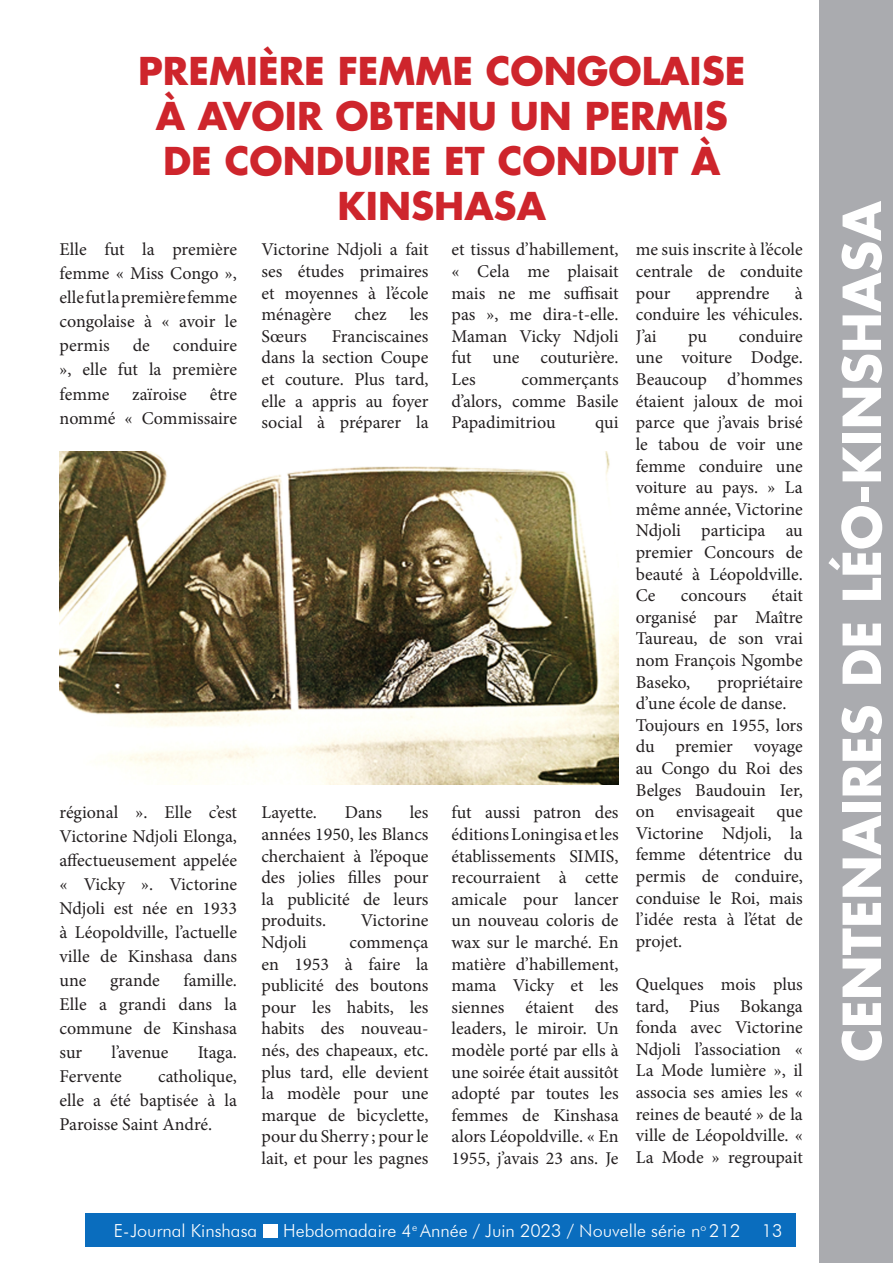
<style>
.page{position:relative;width:893px;height:1263px;background:#fff}
.page>*{position:absolute;margin:0;border:0;box-sizing:border-box;transform-origin:0 0}
.t1{font:700 51px "Futura LT";color:#fff}
.t2{font:700 37.5px/45px "Futura LT";color:#ce252c;text-align:center}
.t3{font:18px/21.6px "Minion Pro";color:#231f20;text-align:justify}
.t4{font:300 18px "Futura BT";color:#fff}
</style>
<div class="page">
<div style="left:85px;top:1213px;width:711px;height:33px;background:#0a6dbe"></div>
<div style="left:263px;top:1224px;width:14px;height:13px;background:#fff"></div>
<div style="left:820px;top:0;width:73px;height:1263px;background:#aaabaf"></div>
<img style="left:60px;top:452px;width:559px;height:332px">
<p class="t2" style="left:138px;top:48px;width:609px">PREMIÈRE FEMME CONGOLAISE<br>À AVOIR OBTENU UN PERMIS<br>DE CONDUIRE ET CONDUIT À<br>KINSHASA</p>
<p class="t3" style="left:60px;top:238px;width:179px;line-height:24px">Elle fut la première femme « Miss Congo », elle fut la première femme congolaise à « avoir le permis</p>
<p class="t3" style="left:261px;top:239px;width:169px">Victorine Ndjoli a fait ses études primaires et moyennes à l’école ménagère</p>
<p class="t3" style="left:451px;top:239px;width:169px">et tissus d’habillement, « Cela me plaisait mais ne me suffisait pas », me dira-t-elle.<br>Maman Vicky Ndjoli fut une couturière.<br>Les</p>
<p class="t3" style="left:636px;top:239px;width:169px">me suis inscrite à l’école centrale de conduite pour</p>
<p class="t3" style="left:696px;top:282px;width:75px">apprendre</p>
<p class="t3" style="left:636px;top:282px;width:169px;text-indent:159px">à conduire les véhicules.<br>J’ai</p>
<p class="t3" style="left:354px;top:304px;width:34px">chez</p>
<p class="t3" style="left:410px;top:304px;width:20px">les</p>
<p class="t3" style="left:636px;top:325px;width:169px;text-indent:103px">conduire une voiture Dodge.<br>Beaucoup d’hommes étaient jaloux de moi parce que j’avais brisé le tabou de voir une femme conduire une voiture au pays. » La même année, Victorine Ndjoli participa au premier Concours de beauté à Léopoldville.<br>Ce</p>
<p class="t3" style="left:261px;top:325px;width:47px">Sœurs</p>
<p class="t3" style="left:261px;top:325px;width:169px;text-indent:70px">Franciscaines dans la section Coupe et couture. Plus tard, elle a appris au foyer social à préparer la</p>
<p class="t3" style="left:688px;top:325px;width:20px">pu</p>
<p class="t3" style="left:60px;top:334px;width:179px;line-height:24px;text-indent:113px">conduire », elle fut la première femme</p>
<p class="t3" style="left:133px;top:335px;width:19px">de</p>
<p class="t3" style="left:451px;top:369px;width:169px;text-indent:70px">commerçants d’alors, comme Basile Papadimitriou</p>
<p class="t3" style="left:60px;top:382px;width:179px;line-height:24px;text-align:right">être<br>nommé « Commissaire</p>
<p class="t3" style="left:132px;top:383px;width:56px">zaïroise</p>
<p class="t3" style="left:595px;top:412px;width:25px">qui</p>
<p class="t3" style="left:636px;top:585px;width:169px;text-indent:136px">était organisé par Maître Taureau, de son vrai nom François Ngombe Baseko,</p>
<p class="t3" style="left:681px;top:585px;width:67px">concours</p>
<p class="t3" style="left:636px;top:671px;width:169px;text-indent:82px">propriétaire d’une école de danse.</p>
<p class="t3" style="left:636px;top:714px;width:169px">Toujours en 1955, lors du premier voyage au Congo du Roi des Belges Baudouin Ier, on envisageait que Victorine Ndjoli, la femme détentrice du permis de conduire, conduise le Roi, mais l’idée resta à l’état de projet.</p>
<p class="t3" style="left:636px;top:973px;width:169px">Quelques mois plus tard, Pius Bokanga fonda avec Victorine Ndjoli l’association « La Mode lumière », il associa ses amies les « reines de beauté » de la ville de Léopoldville. « La Mode » regroupait</p>
<p class="t3" style="left:60px;top:801px;width:179px;line-height:24px">régional ». Elle c’est Victorine Ndjoli Elonga, affectueusement appelée « Vicky ». Victorine Ndjoli est née en 1933 à Léopoldville, l’actuelle ville de Kinshasa dans une</p>
<p class="t3" style="left:261px;top:802px;width:169px;text-indent:148px">les années 1950, les Blancs cherchaient à l’époque des jolies filles pour la publicité de leurs produits.</p>
<p class="t3" style="left:451px;top:802px;width:169px">fut aussi patron des éditions Loningisa et les établissements SIMIS, recourraient à cette amicale pour lancer un nouveau coloris de wax sur le marché. En matière d’habillement, mama Vicky et les siennes étaient des leaders, le miroir. Un modèle porté par ells à une soirée était aussitôt adopté par toutes les femmes de Kinshasa alors Léopoldville. « En 1955, j’avais 23 ans. Je</p>
<p class="t3" style="left:261px;top:802px;width:57px">Layette.</p>
<p class="t3" style="left:345px;top:802px;width:39px">Dans</p>
<p class="t3" style="left:361px;top:910px;width:69px">Victorine</p>
<p class="t3" style="left:261px;top:931px;width:47px">Ndjoli</p>
<p class="t3" style="left:261px;top:931px;width:169px;text-indent:88px">commença en 1953 à faire la publicité des boutons pour les habits, les habits des nouveau&shy;nés, des chapeaux, etc. plus tard, elle devient la modèle pour une marque de bicyclette, pour du Sherry ; pour le lait, et pour les pagnes</p>
<p class="t3" style="left:60px;top:969px;width:179px;line-height:24px;text-indent:124px">famille.<br>Elle a grandi dans la commune de Kinshasa sur</p>
<p class="t3" style="left:110px;top:970px;width:51px">grande</p>
<p class="t3" style="left:112px;top:1042px;width:58px">l’avenue</p>
<p class="t3" style="left:198px;top:1042px;width:41px">Itaga.</p>
<p class="t3" style="left:60px;top:1066px;width:64px">Fervente</p>
<p class="t3" style="left:60px;top:1065px;width:179px;line-height:24px;text-indent:98px">catholique, elle a été baptisée à la Paroisse Saint André.</p>
<p class="t4" style="left:114px;top:1220px;width:145px">E-Journal Kinshasa</p>
<p class="t4" style="left:283px;top:1220px;width:501px">Hebdomadaire 4<sup>e</sup> Année / Juin 2023 / Nouvelle série n<sup>o</sup> 212 13</p>
<p class="t1" style="left:828px;top:1062px;width:863px;rotate:-90deg">CENTENAIRES DE LÉO-KINSHASA</p>
</div>
